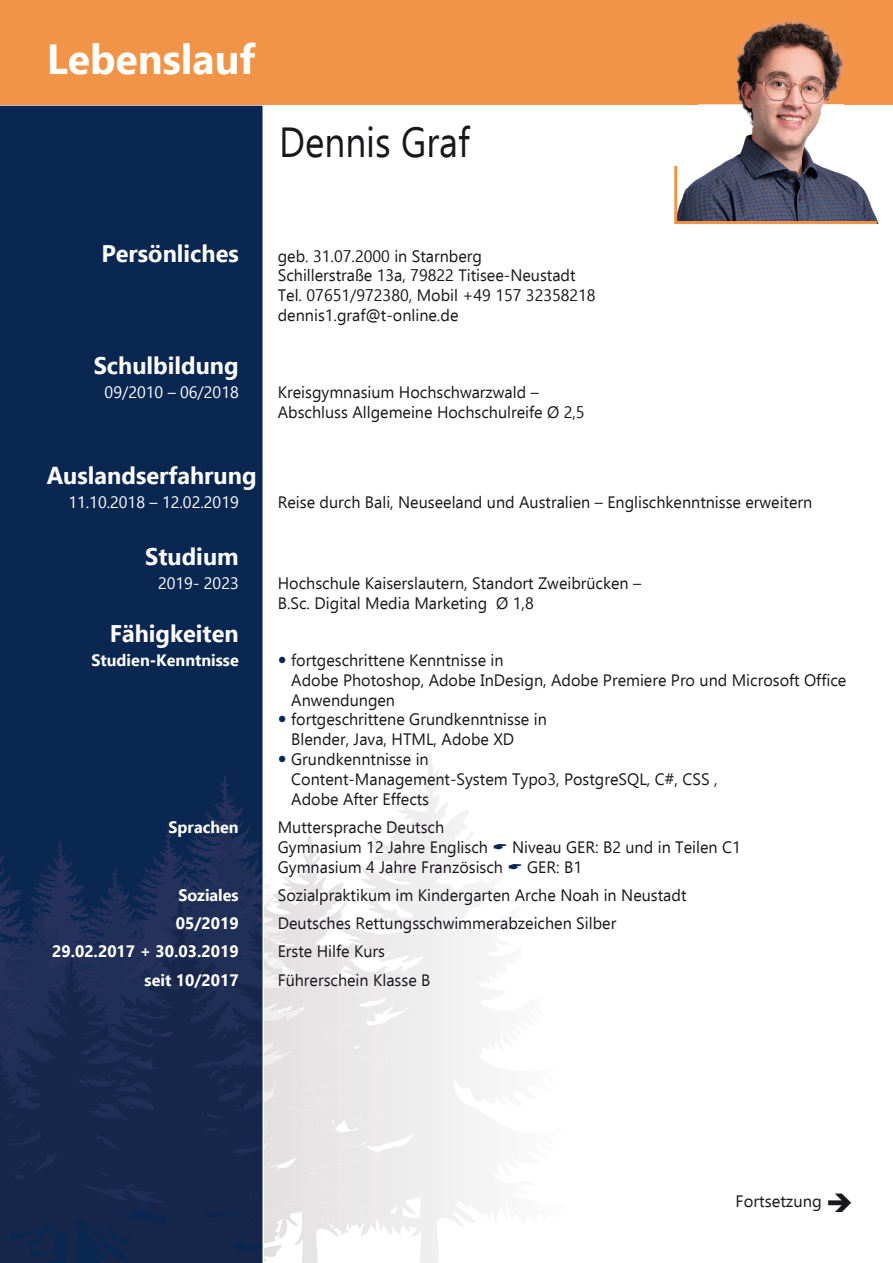
<style>
.page{position:relative;width:893px;height:1263px;background:#fff}
.page>*{position:absolute;margin:0;border:0;box-sizing:border-box;transform-origin:0 0}
.t1{font:700 42px "Ebrima";color:#fff}
.t2{font:42px "Ebrima";color:#1a171c;scale:.88 1}
.t3{font:700 24px "Ebrima";color:#fff}
.t4{font:16.5px/19.8px "Ebrima";color:#1a171c}
.t5{font:700 16.5px "Ebrima";color:#fff}
.t6{font:16.5px "Ebrima";color:#fff}
</style>
<div class="page">
<svg style="left:369px;top:754px;width:60px;height:122px"></svg>
<svg style="left:264px;top:836px;width:45px;height:427px"></svg>
<svg style="left:0;top:104px;width:264px;height:1159px;background:#0f2851"></svg>
<div style="left:0;top:0;width:893px;height:104px;background:#f29448"></div>
<img style="left:668px;top:104px;width:225px;height:59px">
<img style="left:734px;top:19px;width:110px;height:85px">
<svg style="left:674px;top:163px;width:205px;height:61px"></svg>
<h1 class="t1" style="left:47px;top:26px;width:210px">Lebenslauf</h1>
<h1 class="t2" style="left:279px;top:111px;width:218px">Dennis Graf</h1>
<h2 class="t3" style="left:101px;top:234px;width:139px">Persönliches</h2>
<p class="t4" style="left:278px;top:245px;width:319px">geb. 31.07.2000 in Starnberg<br>Schillerstraße 13a, 79822 Titisee-Neustadt Tel. 07651/972380, Mobil +49 157 32358218 dennis1.graf@t-online.de</p>
<h2 class="t3" style="left:94px;top:346px;width:147px">Schulbildung</h2>
<p class="t6" style="left:105px;top:380px;width:136px">09/2010 – 06/2018</p>
<p class="t4" style="left:278px;top:382px;width:308px">Kreisgymnasium Hochschwarzwald –<br>Abschluss Allgemeine Hochschulreife Ø 2,5</p>
<h2 class="t3" style="left:47px;top:456px;width:211px">Auslandserfahrung</h2>
<p class="t6" style="left:68px;top:490px;width:172px">11.10.2018 – 12.02.2019</p>
<p class="t4" style="left:278px;top:492px;width:536px">Reise durch Bali, Neuseeland und Australien – Englischkenntnisse erweitern</p>
<h2 class="t3" style="left:145px;top:538px;width:95px">Studium</h2>
<p class="t6" style="left:158px;top:571px;width:82px">2019- 2023</p>
<p class="t4" style="left:278px;top:573px;width:365px">Hochschule Kaiserslautern, Standort Zweibrücken –<br>B.Sc. Digital Media Marketing Ø 1,8</p>
<h2 class="t3" style="left:110px;top:614px;width:130px">Fähigkeiten</h2>
<p class="t5" style="left:92px;top:647px;width:149px">Studien-Kenntnisse</p>
<p class="t4" style="left:291px;top:650px;width:557px">fortgeschrittene Kenntnisse in<br>Adobe Photoshop, Adobe InDesign, Adobe Premiere Pro und Microsoft Office Anwendungen<br>fortgeschrittene Grundkenntnisse in<br>Blender, Java, HTML, Adobe XD<br>Grundkenntnisse in<br>Content-Management-System Typo3, PostgreSQL, C#, CSS ,<br>Adobe After Effects</p>
<p class="t5" style="left:169px;top:814px;width:72px">Sprachen</p>
<p class="t4" style="left:278px;top:817px;width:212px">Muttersprache Deutsch<br>Gymnasium 12 Jahre Englisch</p>
<p class="t4" style="left:512px;top:836px;width:230px">Niveau GER: B2 und in Teilen C1</p>
<p class="t4" style="left:278px;top:856px;width:227px">Gymnasium 4 Jahre Französisch</p>
<p class="t4" style="left:527px;top:856px;width:56px">GER: B1</p>
<p class="t5" style="left:178px;top:882px;width:62px">Soziales</p>
<p class="t4" style="left:278px;top:884px;width:410px">Sozialpraktikum im Kindergarten Arche Noah in Neustadt</p>
<p class="t5" style="left:176px;top:910px;width:64px">05/2019</p>
<p class="t4" style="left:278px;top:913px;width:340px">Deutsches Rettungsschwimmerabzeichen Silber</p>
<p class="t5" style="left:52px;top:938px;width:188px">29.02.2017 + 30.03.2019</p>
<p class="t4" style="left:278px;top:941px;width:109px">Erste Hilfe Kurs</p>
<p class="t5" style="left:145px;top:967px;width:96px">seit 10/2017</p>
<p class="t4" style="left:278px;top:969px;width:154px">Führerschein Klasse B</p>
<p class="t4" style="left:736px;top:1191px;width:119px">Fortsetzung ➔</p>
</div>
